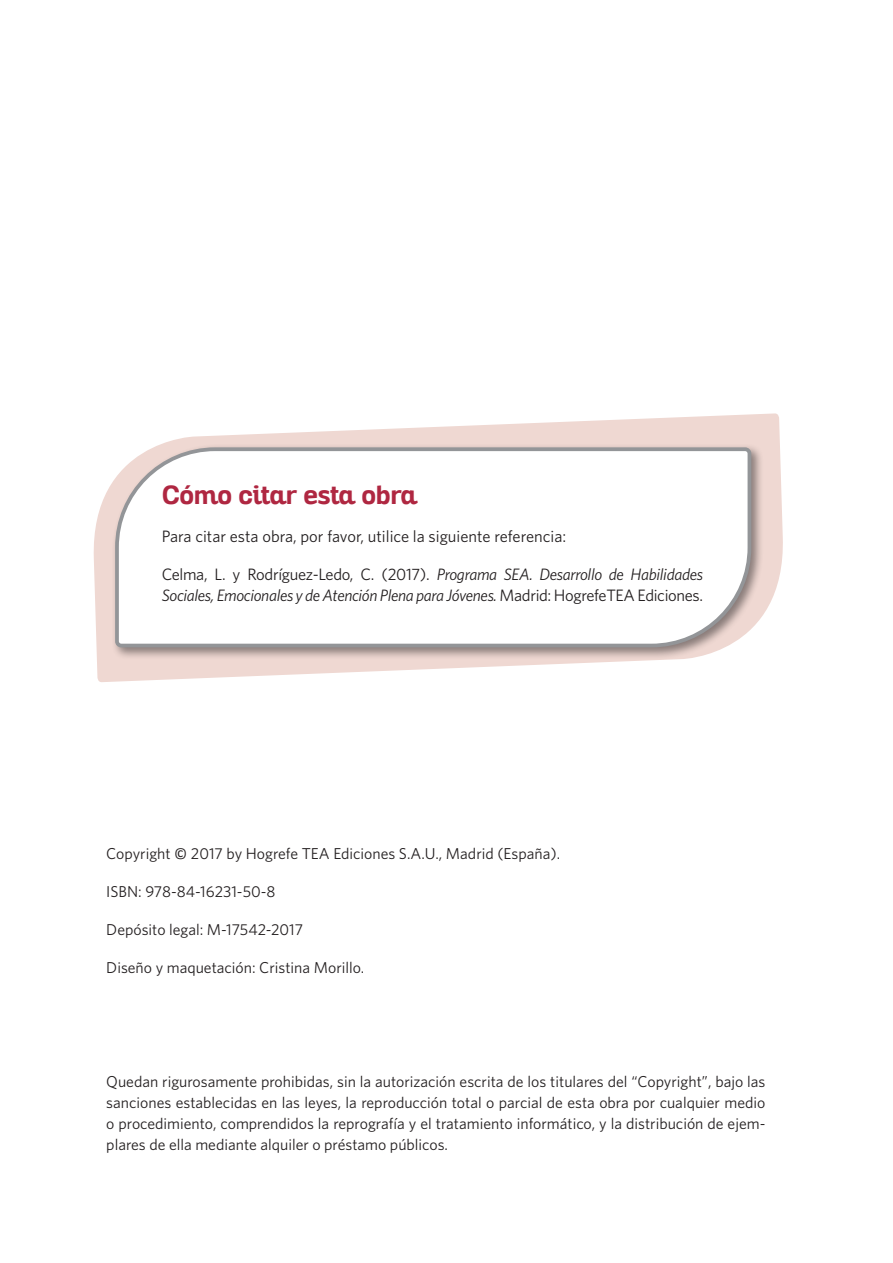
<style>
.page{position:relative;width:893px;height:1263px;background:#fff}
.page>*{position:absolute;margin:0;border:0;box-sizing:border-box;transform-origin:0 0}
.t1{font:700 25.5px "Altair";color:#af2741}
.t2{font:italic 16.5px/21px "Whitney";letter-spacing:-.02em;color:#231f20}
.t3{font:16.5px "Whitney";color:#231f20}
.t4{font:15.75px/21px "Whitney";color:#231f20;text-align:justify}
.s1{font-style:normal}
.s2{font-family:"Calibri"}
</style>
<div class="page">
<hr style="left:892px;top:0;width:1px;height:115px;background:#d1d2d4">
<svg style="left:93px;top:413px;width:690px;height:269px"></svg>
<div style="left:111px;top:443px;width:652px;height:217px;background:#231f20;opacity:.5"></div>
<svg style="left:113px;top:445px;width:640px;height:204px"></svg>
<h1 class="t1" style="left:162px;top:479px;width:257px">Cómo citar esta obra</h1>
<p class="t3" style="left:162px;top:525px;width:406px">Para citar esta obra, por favor, utilice la siguiente referencia:</p>
<p class="t2" style="left:162px;top:563px;width:543px"><span class="s1">Celma, L. y Rodríguez-Ledo, C. (2017).</span> Programa SEA. Desarrollo de Habilidades<br>Sociales, Emocionales y de Atención Plena para Jóvenes. <span class="s1">Madrid: HogrefeTEA Ediciones.</span></p>
<p class="t4" style="left:106px;top:842px;width:455px">Copyright <span class="s2">©</span> 2017 by Hogrefe TEA Ediciones S.A.U., Madrid (España).</p>
<p class="t4" style="left:106px;top:880px;width:171px">ISBN: 978-84-16231-50-8</p>
<p class="t4" style="left:106px;top:918px;width:198px">Depósito legal: M-17542-2017</p>
<p class="t4" style="left:106px;top:956px;width:260px">Diseño y maquetación: Cristina Morillo.</p>
<p class="t4" style="left:106px;top:1070px;width:661px">Quedan rigurosamente prohibidas, sin la autorización escrita de los titulares del “Copyright”, bajo las sanciones establecidas en las leyes, la reproducción total o parcial de esta obra por cualquier medio o procedimiento, comprendidos la reprografía y el tratamiento informático, y la distribución de ejem&shy;plares de ella mediante alquiler o préstamo públicos.</p>
</div>
